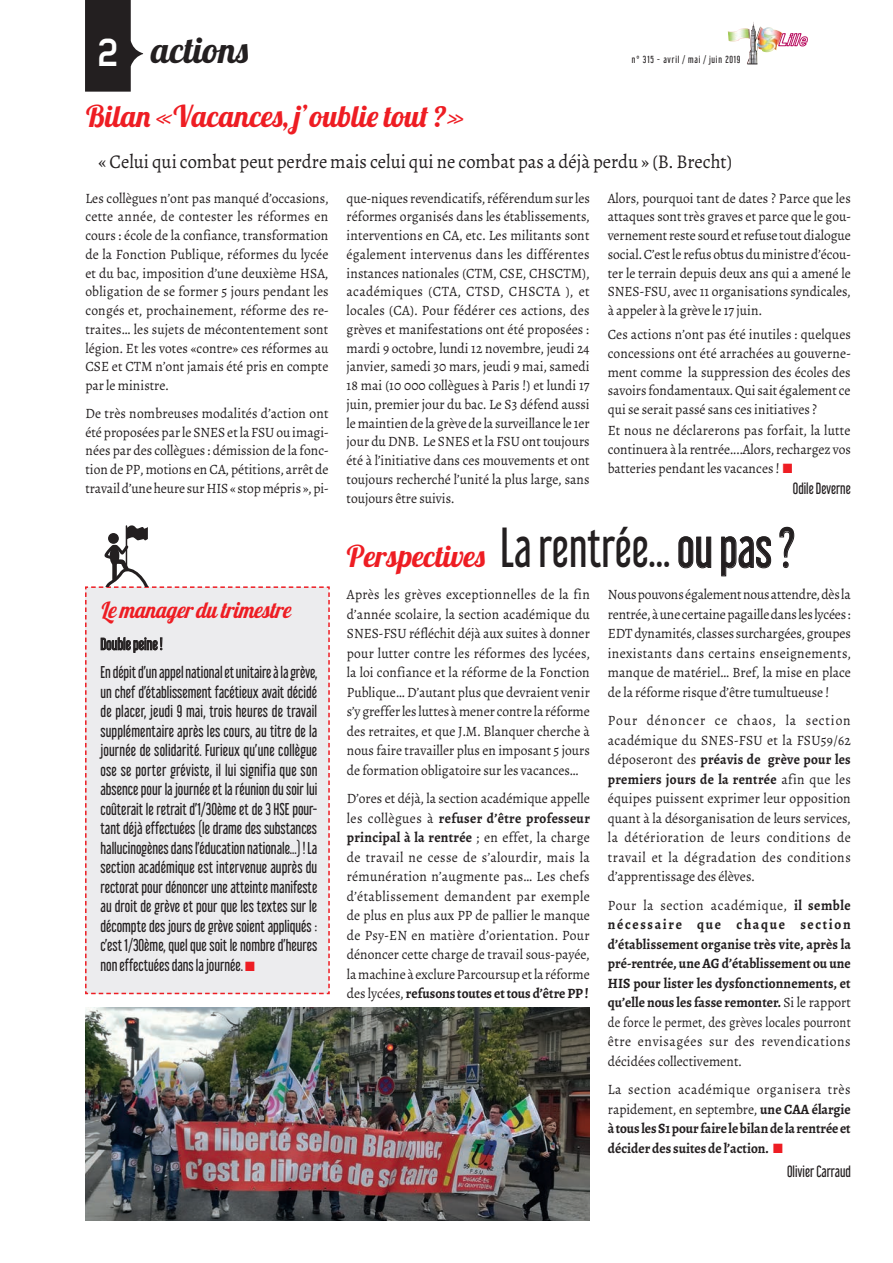
<style>
.page{position:relative;width:893px;height:1263px;background:#fff}
.page>*{position:absolute;margin:0;border:0;box-sizing:border-box;transform-origin:0 0}
.t1{font:49.5px "Libel Suit Rg";color:#231f20;scale:.92 1}
.t2{font:35.85px "Lobster 1.4";letter-spacing:.02em;color:#231f20}
.t3{font:30px "Lobster 1.4";letter-spacing:.02em;color:#ee1d23}
.t4{font:22.5px "Lobster 1.4";letter-spacing:-.005em;color:#ee1d23;scale:.92 1}
.t5{font:19.5px "Alegreya";color:#231f20;scale:.95 1}
.t6{font:15px/19.5px "Libel Suit Rg";color:#231f20;scale:.95 1}
.t7{font:14.25px/18.8px "Alegreya";color:#231f20;text-align:justify;scale:.95 1}
.t8{font:700 14.25px/19.5px "Alegreya";color:#231f20;text-align:justify;scale:.95 1}
.t9{font:14.25px "Libel Suit Rg";color:#231f20;scale:.95 1}
.t10{font:9px "Libel Suit Rg";letter-spacing:.09em;color:#231f20}
.s1{font-family:"Lastwaerkbold";font-size:39px;color:#fff}
.s2{color:#ee1d23}
.s3{font-family:"Lobster 1.4";font-size:30px;color:#ee1d23}
.s4{font-weight:700}
.s5{font-weight:400}
</style>
<div class="page">
<img style="left:728px;top:22px;width:54px;height:42px">
<svg style="left:778px;top:33px;width:29px;height:13px"></svg>
<svg style="left:85px;top:0;width:58px;height:92px"></svg>
<svg style="left:678px;top:536px;width:33px;height:33px"></svg>
<svg style="left:721px;top:536px;width:50px;height:41px"></svg>
<svg style="left:779px;top:527px;width:15px;height:41px"></svg>
<svg style="left:85px;top:525px;width:245px;height:469px;background:#ece9ea"></svg>
<div style="left:110px;top:546px;width:9px;height:19px;background:#231f20;border-radius:50%"></div>
<img style="left:85px;top:1008px;width:505px;height:212px">
<h2 class="t2" style="left:98px;top:27px;width:152px"><span class="s1">2</span> actions</h2>
<h3 class="t3" style="left:86px;top:97px;width:380px">Bilan «Vacances, j’oublie tout ?»</h3>
<p class="t10" style="left:632px;top:53px;width:110px">n° 315 - avril / mai / juin 2019</p>
<h3 class="t5" style="left:98px;top:150px;width:669px">« Celui qui combat peut perdre mais celui qui ne combat pas a déjà perdu » (B. Brecht)</h3>
<p class="t7" style="left:85px;top:189px;width:258px">Les collègues n’ont pas manqué d’occasions, cette année, de contester les réformes en cours : école de la confiance, transformation de la Fonction Publique, réformes du lycée et du bac, imposition d’une deuxième HSA, obligation de se former 5 jours pendant les congés et, prochainement, réforme des re&shy;traites… les sujets de mécontentement sont légion. Et les votes «contre» ces réformes au CSE et CTM n’ont jamais été pris en compte par le ministre.</p>
<p class="t7" style="left:85px;top:404px;width:257px">De très nombreuses modalités d’action ont été proposées par le SNES et la FSU ou imagi&shy;nées par des collègues : démission de la fonc&shy;tion de PP, motions en CA, pétitions, arrêt de travail d’une heure sur HIS « stop mépris », pi-</p>
<h3 class="t4" style="left:100px;top:595px;width:212px">Le manager du trimestre</h3>
<p class="t6" style="left:100px;top:628px;width:230px;line-height:28.7px">Double peine !<br>En dépit d’un appel national et unitaire à la grève,</p>
<p class="t6" style="left:100px;top:681px;width:230px;text-align:justify">un chef d’établissement facétieux avait décidé de placer, jeudi 9 mai, trois heures de travail supplémentaire après les cours, au titre de la journée de solidarité. Furieux qu’une collègue ose se porter gréviste, il lui signifia que son absence pour la journée et la réunion du soir lui coûterait le retrait d’1/30ème et de 3 HSE pour&shy;tant déjà effectuées (le drame des substances hallucinogènes dans l’éducation nationale...) ! La section académique est intervenue auprès du rectorat pour dénoncer une atteinte manifeste au droit de grève et pour que les textes sur le décompte des jours de grève soient appliqués : c’est 1/30ème, quel que soit le nombre d’heures non effectuées dans la journée. <span class="s2">■</span></p>
<p class="t7" style="left:347px;top:189px;width:258px">que-niques revendicatifs, référendum sur les réformes organisés dans les établissements, interventions en CA, etc. Les militants sont également intervenus dans les différentes instances nationales (CTM, CSE, CHSCTM), académiques (CTA, CTSD, CHSCTA ), et locales (CA). Pour fédérer ces actions, des grèves et manifestations ont été proposées : mardi 9 octobre, lundi 12 novembre, jeudi 24 janvier, samedi 30 mars, jeudi 9 mai, samedi 18 mai (10 000 collègues à Paris !) et lundi 17 juin, premier jour du bac. Le S3 défend aussi le maintien de la grève de la surveillance le 1er jour du DNB. Le SNES et la FSU ont toujours été à l’initiative dans ces mouvements et ont toujours recherché l’unité la plus large, sans toujours être suivis.</p>
<p class="t7" style="left:608px;top:189px;width:257px">Alors, pourquoi tant de dates ? Parce que les attaques sont très graves et parce que le gou&shy;vernement reste sourd et refuse tout dialogue social. C’est le refus obtus du ministre d’écou&shy;ter le terrain depuis deux ans qui a amené le SNES-FSU, avec 11 organisations syndicales, à appeler à la grève le 17 juin.</p>
<p class="t7" style="left:608px;top:325px;width:258px">Ces actions n’ont pas été inutiles : quelques concessions ont été arrachées au gouverne&shy;ment comme la suppression des écoles des savoirs fondamentaux. Qui sait également ce qui se serait passé sans ces initiatives ?</p>
<p class="t7" style="left:608px;top:421px;width:257px">Et nous ne déclarerons pas forfait, la lutte continuera à la rentrée....Alors, rechargez vos batteries pendant les vacances ! <span class="s2">■</span></p>
<p class="t9" style="left:793px;top:477px;width:62px">Odile Deverne</p>
<h1 class="t1" style="left:347px;top:508px;width:489px"><span class="s3">Perspectives</span> La rentrée... ou pas ?</h1>
<p class="t7" style="left:347px;top:585px;width:257px;line-height:19.5px">Après les grèves exceptionnelles de la fin d’année scolaire, la section académique du SNES-FSU réfléchit déjà aux suites à donner pour lutter contre les réformes des lycées, la loi confiance et la réforme de la Fonction Publique… D’autant plus que devraient venir s’y greffer les luttes à mener contre la réforme des retraites, et que J.M. Blanquer cherche à nous faire travailler plus en imposant 5 jours de formation obligatoire sur les vacances…</p>
<p class="t7" style="left:347px;top:789px;width:257px;line-height:19.5px">D’ores et déjà, la section académique appelle les collègues à <span class="s4">refuser d’être professeur principal à la rentrée</span> ; en effet, la charge de travail ne cesse de s’alourdir, mais la rémunération n’augmente pas… Les chefs d’établissement demandent par exemple de plus en plus aux PP de pallier le manque de Psy-EN en matière d’orientation. Pour dénoncer cette charge de travail sous-payée, la machine à exclure Parcoursup et la réforme des lycées, <span class="s4">refusons toutes et tous d’être PP !</span></p>
<p class="t7" style="left:608px;top:585px;width:257px;line-height:19.5px">Nous pouvons également nous attendre, dès la rentrée, à une certaine pagaille dans les lycées :<br>EDT dynamités, classes surchargées, groupes inexistants dans certains enseignements, manque de matériel… Bref, la mise en place de la réforme risque d’être tumultueuse !</p>
<p class="t7" style="left:608px;top:711px;width:257px;line-height:19.5px">Pour dénoncer ce chaos, la section académique du SNES-FSU et la FSU59/62 déposeront des <span class="s4">préavis de grève pour les premiers jours de la rentrée</span> afin que les équipes puissent exprimer leur opposition quant à la désorganisation de leurs services, la détérioration de leurs conditions de travail et la dégradation des conditions d’apprentissage des élèves.</p>
<p class="t8" style="left:608px;top:895px;width:257px"><span class="s5">Pour la section académique,</span> il semble nécessaire que chaque section d’établissement organise très vite, après la pré-rentrée, une AG d’établissement ou une HIS pour lister les dysfonctionnements, et qu’elle nous les fasse remonter. <span class="s5">Si le rapport de force le permet, des grèves locales pourront être envisagées sur des revendications décidées collectivement.</span></p>
<p class="t8" style="left:608px;top:1080px;width:257px"><span class="s5">La section académique organisera très rapidement, en septembre,</span> une CAA élargie à tous les S1 pour faire le bilan de la rentrée et décider des suites de l’action. <span class="s2">■</span></p>
<p class="t9" style="left:787px;top:1159px;width:69px">Olivier Carraud</p>
</div>
